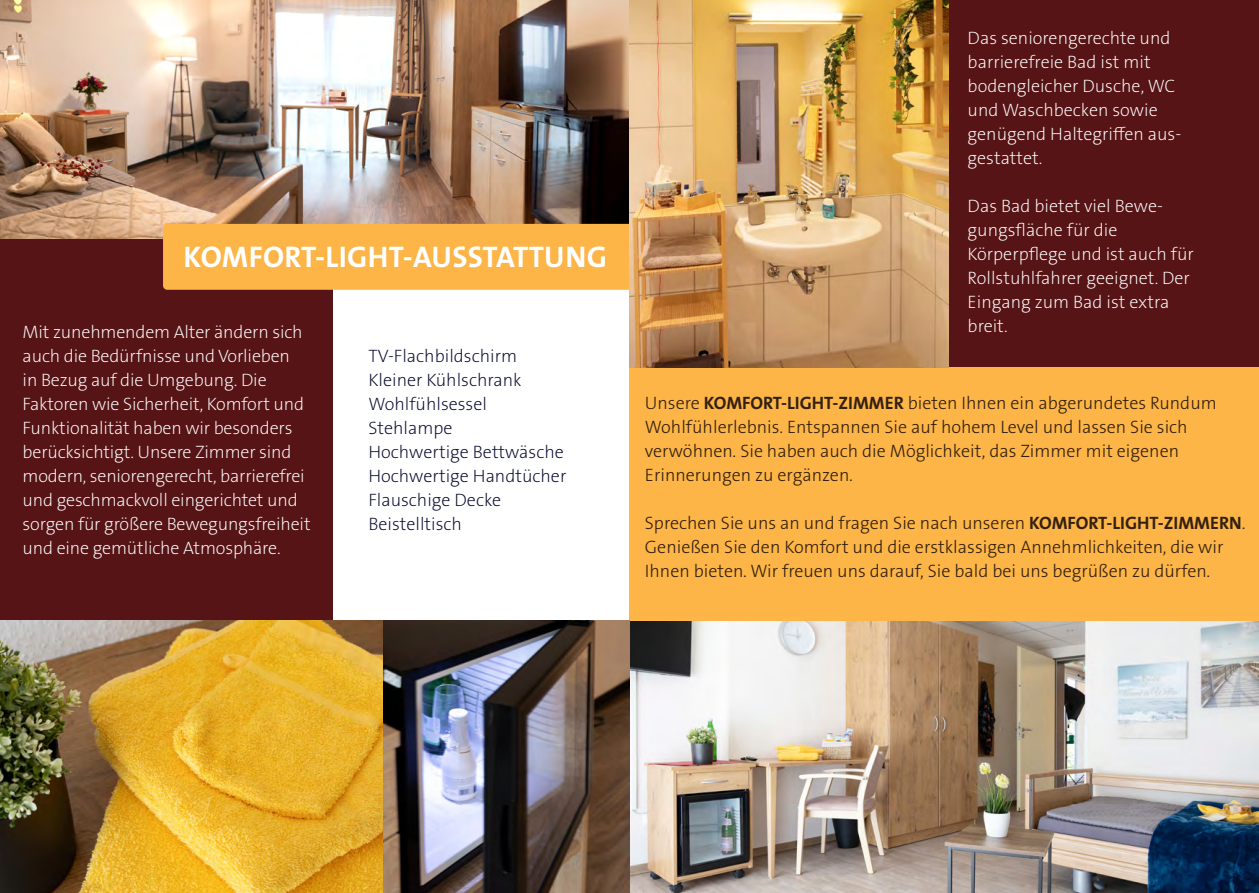
<style>
.page{position:relative;width:1259px;height:893px;background:#fff}
.page>*{position:absolute;margin:0;border:0;box-sizing:border-box;transform-origin:0 0}
.t1{font:700 30px "The Sans B W7";letter-spacing:.015em;color:#fff}
.t2{font:200 18px/24px "The Sans B W2";letter-spacing:-.01em;color:#fff}
.t3{font:300 18px/24px "The Sans B W3";color:#342010}
.t4{font:200 18px/24px "The Sans B W2";color:#04062a}
.s1{font-family:"The Sans B W7";font-weight:700}
</style>
<div class="page">
<img style="left:0;top:621px;width:1259px;height:272px">
<div style="left:0;top:238px;width:333px;height:383px;background:#571416"></div>
<div style="left:949px;top:0;width:310px;height:367px;background:#571416"></div>
<div style="left:629px;top:367px;width:630px;height:254px;background:#fcb546"></div>
<img style="left:0;top:0;width:629px;height:239px">
<div style="left:163px;top:224px;width:466px;height:66px;background:#fcb546"></div>
<img style="left:629px;top:0;width:320px;height:367px">
<h1 class="t1" style="left:183px;top:238px;width:425px">KOMFORT-LIGHT-AUSSTATTUNG</h1>
<p class="t2" style="left:23px;top:320px;width:289px">Mit zunehmendem Alter ändern sich auch die Bedürfnisse und Vorlieben<br>in Bezug auf die Umgebung. Die Faktoren wie Sicherheit, Komfort und Funktionalität haben wir besonders berücksichtigt. Unsere Zimmer sind modern, seniorengerecht, barrierefrei und geschmackvoll eingerichtet und sorgen für größere Bewegungsfreiheit und eine gemütliche Atmosphäre.</p>
<p class="t4" style="left:368px;top:344px;width:199px">TV-Flachbildschirm<br>Kleiner Kühlschrank<br>Wohlfühlsessel<br>Stehlampe<br>Hochwertige Bettwäsche<br>Hochwertige Handtücher<br>Flauschige Decke<br>Beistelltisch</p>
<p class="t2" style="left:967px;top:26px;width:215px">Das seniorengerechte und barrierefreie Bad ist mit bodengleicher Dusche, WC und Waschbecken sowie genügend Haltegriffen aus&shy;gestattet.</p>
<p class="t2" style="left:967px;top:194px;width:228px">Das Bad bietet viel Bewe&shy;gungsfläche für die<br>Körperpflege und ist auch für<br>Rollstuhlfahrer geeignet. Der<br>Eingang zum Bad ist extra breit.</p>
<p class="t3" style="left:645px;top:391px;width:573px">Unsere <span class="s1">KOMFORT-LIGHT-ZIMMER</span> bieten Ihnen ein abgerundetes Rundum Wohlfühlerlebnis. Entspannen Sie auf hohem Level und lassen Sie sich verwöhnen. Sie haben auch die Möglichkeit, das Zimmer mit eigenen Erinnerungen zu ergänzen.</p>
<p class="t3" style="left:645px;top:511px;width:602px">Sprechen Sie uns an und fragen Sie nach unseren <span class="s1">KOMFORT-LIGHT-ZIMMERN</span>.<br>Genießen Sie den Komfort und die erstklassigen Annehmlichkeiten, die wir<br>Ihnen bieten. Wir freuen uns darauf, Sie bald bei uns begrüßen zu dürfen.</p>
</div>
